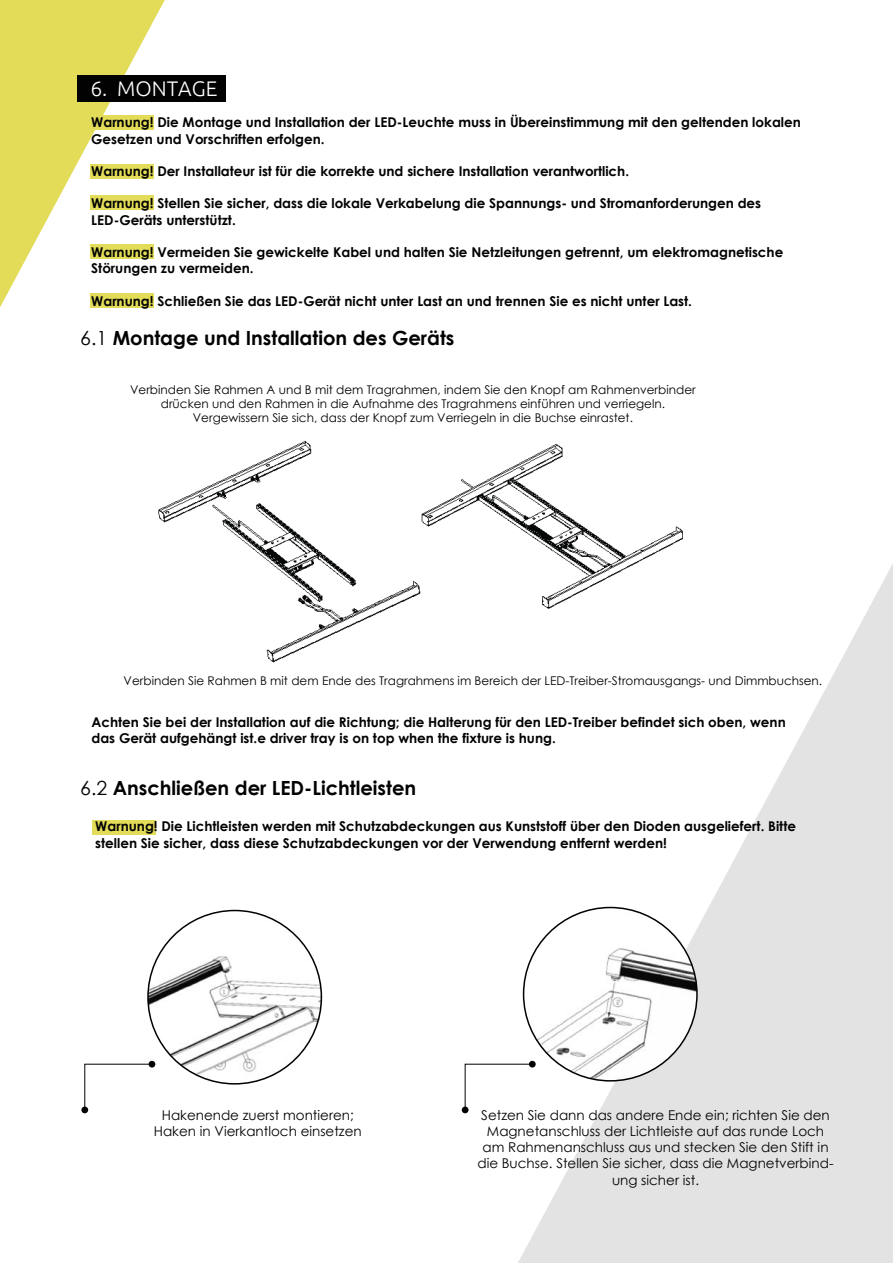
<style>
.page{position:relative;width:893px;height:1263px;background:#fff}
.page>*{position:absolute;margin:0;border:0;box-sizing:border-box;transform-origin:0 0}
.t1{font:300 21.15px "Ubuntu";color:#fff}
.t2{font:700 19.5px "Century Gothic";color:#020202}
.t3{font:700 13.5px/16.2px "Century Gothic";color:#020202}
.t4{font:13.5px/16.2px "Century Gothic";color:#020202;text-align:center}
.t5{font:12px/14.4px "Century Gothic";color:#020202;text-align:center}
.s1{font-weight:400}
</style>
<div class="page">
<svg style="left:518px;top:566px;width:374px;height:697px;fill:#e3e3e4"></svg>
<svg style="left:0;top:0;width:165px;height:307px;fill:#e2dc58"></svg>
<div style="left:90px;top:116px;width:64px;height:14px;background:#e2dc58"></div>
<div style="left:90px;top:164px;width:64px;height:15px;background:#e2dc58"></div>
<div style="left:90px;top:196px;width:64px;height:14px;background:#e2dc58"></div>
<div style="left:90px;top:244px;width:64px;height:15px;background:#e2dc58"></div>
<div style="left:90px;top:293px;width:64px;height:15px;background:#e2dc58"></div>
<div style="left:78px;top:75px;width:148px;height:27px;background:#020202"></div>
<div style="left:92px;top:820px;width:63px;height:15px;background:#e2dc58"></div>
<svg style="left:84px;top:1063px;width:64px;height:48px"></svg>
<div style="left:81px;top:1107px;width:7px;height:6px;background:#020202;border-radius:50%"></div>
<div style="left:148px;top:1061px;width:7px;height:7px;background:#020202;border-radius:50%"></div>
<svg style="left:462px;top:1063px;width:71px;height:50px"></svg>
<div style="left:529px;top:1061px;width:6px;height:7px;background:#020202;border-radius:50%"></div>
<img style="left:158px;top:440px;width:533px;height:233px">
<img style="left:523px;top:907px;width:174px;height:173px;border-radius:87px">
<img style="left:148px;top:910px;width:173px;height:173px;border-radius:87px">
<h1 class="t1" style="left:90px;top:76px;width:129px">6. MONTAGE</h1>
<p class="t3" style="left:91px;top:114px;width:711px">Warnung! Die Montage und Installation der LED-Leuchte muss in Übereinstimmung mit den geltenden lokalen<br>Gesetzen und Vorschriften erfolgen.</p>
<p class="t3" style="left:91px;top:162px;width:539px">Warnung! Der Installateur ist für die korrekte und sichere Installation verantwortlich.</p>
<p class="t3" style="left:91px;top:195px;width:671px">Warnung! Stellen Sie sicher, dass die lokale Verkabelung die Spannungs- und Stromanforderungen des<br>LED-Geräts unterstützt.</p>
<p class="t3" style="left:91px;top:243px;width:693px">Warnung! Vermeiden Sie gewickelte Kabel und halten Sie Netzleitungen getrennt, um elektromagnetische<br>Störungen zu vermeiden.</p>
<p class="t3" style="left:91px;top:292px;width:602px">Warnung! Schließen Sie das LED-Gerät nicht unter Last an und trennen Sie es nicht unter Last.</p>
<h2 class="t2" style="left:80px;top:323px;width:376px"><span class="s1">6.1</span> Montage und Installation des Geräts</h2>
<p class="t5" style="left:130px;top:382px;width:567px">Verbinden Sie Rahmen A und B mit dem Tragrahmen, indem Sie den Knopf am Rahmenverbinder drücken und den Rahmen in die Aufnahme des Tragrahmens einführen und verriegeln.<br>Vergewissern Sie sich, dass der Knopf zum Verriegeln in die Buchse einrastet.</p>
<p class="t5" style="left:124px;top:674px;width:700px">Verbinden Sie Rahmen B mit dem Ende des Tragrahmens im Bereich der LED-Treiber-Stromausgangs- und Dimmbuchsen.</p>
<p class="t3" style="left:91px;top:713px;width:695px">Achten Sie bei der Installation auf die Richtung; die Halterung für den LED-Treiber befindet sich oben, wenn das Gerät aufgehängt ist.e driver tray is on top when the fixture is hung.</p>
<h2 class="t2" style="left:80px;top:773px;width:337px"><span class="s1">6.2</span> Anschließen der LED-Lichtleisten</h2>
<p class="t3" style="left:95px;top:818px;width:702px">Warnung! Die Lichtleisten werden mit Schutzabdeckungen aus Kunststoff über den Dioden ausgeliefert. Bitte stellen Sie sicher, dass diese Schutzabdeckungen vor der Verwendung entfernt werden!</p>
<p class="t4" style="left:154px;top:1107px;width:209px">Hakenende zuerst montieren;<br>Haken in Vierkantloch einsetzen</p>
<p class="t4" style="left:477px;top:1107px;width:357px">Setzen Sie dann das andere Ende ein; richten Sie den Magnetanschluss der Lichtleiste auf das runde Loch am Rahmenanschluss aus und stecken Sie den Stift in die Buchse. Stellen Sie sicher, dass die Magnetverbind&shy;ung sicher ist.</p>
</div>
